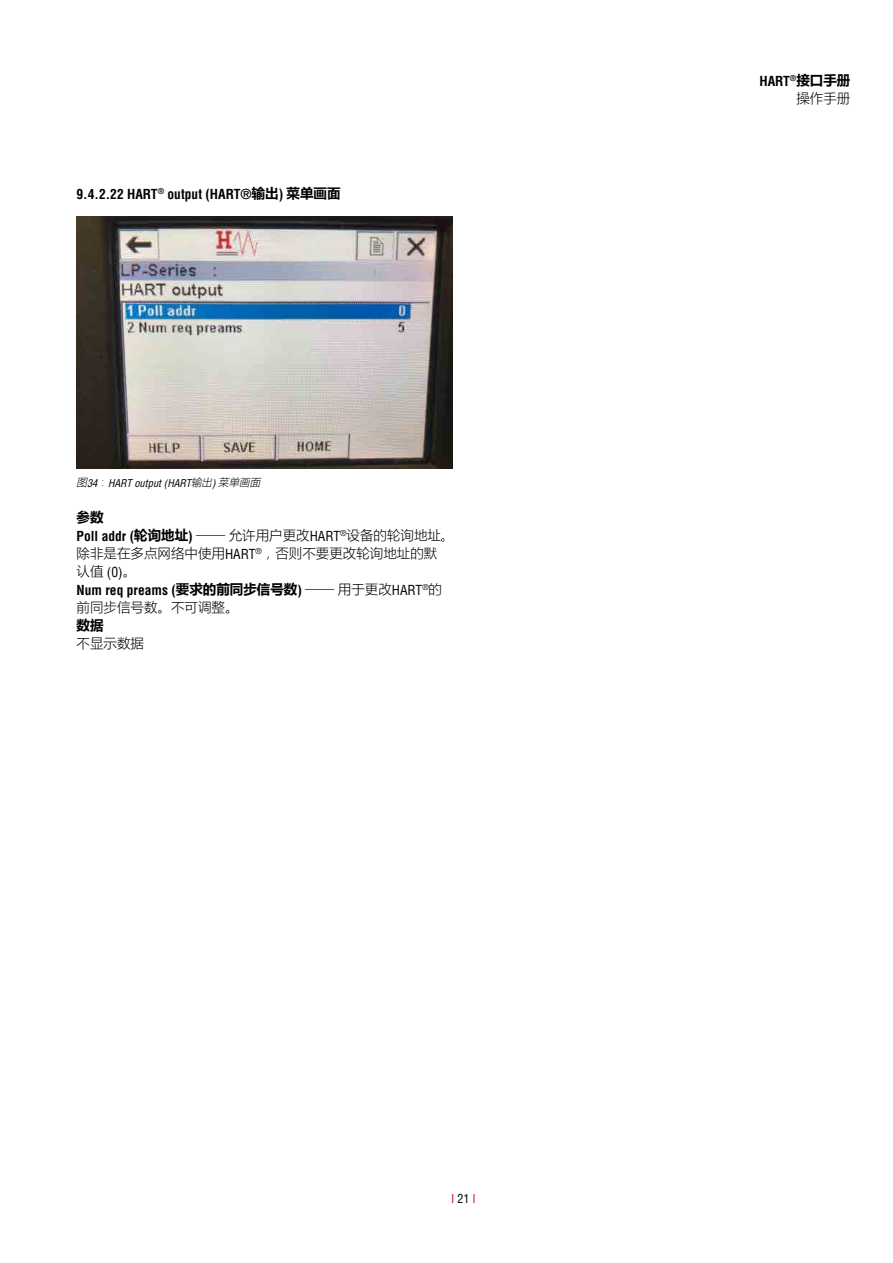
<style>
.page{position:relative;width:893px;height:1263px;background:#fff}
.page>*{position:absolute;margin:0;border:0;box-sizing:border-box;transform-origin:0 0}
.t1{font:300 13.5px/18px "Microsoft Ya Hei";color:#000;scale:2 1}
.t2{font:700 condensed 13.5px "Helvetica LT Std";color:#000}
.t3{font:300 13.5px "Microsoft Ya Hei";color:#000}
.t4{font:700 condensed 13.5px "Helvetica LT Pro";color:#000}
.t5{font:700 13.5px "Microsoft Ya Hei";color:#000}
.t6{font:condensed 12px "Helvetica LT Pro";color:#c21230}
.t7{font:italic condensed 10.5px "Helvetica LT Std";color:#000}
.s1{font-family:"Microsoft Ya Hei";font-stretch:normal}
.s2{font-family:"Microsoft Ya Hei";font-weight:300;font-stretch:normal}
.s3{font-family:"Microsoft Ya Hei";font-weight:300;font-style:normal;font-stretch:normal}
.s4{font-weight:700}
.s5{font-family:"Helvetica LT Std";font-weight:700;font-stretch:condensed}
.s6{font-family:"Helvetica LT Pro";font-weight:400;font-stretch:condensed}
.s7{font-family:"Helvetica LT Pro";font-weight:400}
.s8{color:#000}
</style>
<div class="page">
<img style="left:77px;top:216px;width:376px;height:252px">
<p class="t2" style="left:77px;top:186px;width:265px">9.4.2.22 HART<sup>®</sup> output (HART®<span class="s1">输出</span>) <span class="s1">菜单画面</span></p>
<p class="t7" style="left:77px;top:477px;width:188px"><span class="s2">图</span>34<span class="s3">：</span>HART output (HART<span class="s2">输出</span>) <span class="s2">菜单画面</span></p>
<p class="t1" style="left:77px;top:508px;width:184px"><span class="s4">参数<br></span><span class="s5">Poll addr (</span><span class="s4">轮询地址</span><span class="s5">)</span> —允许用户更改<span class="s6">HART</span><sup>®</sup>设备的轮询地址除非是在多点网络中使用<span class="s6">HART</span><sup>®</sup>，否则不要更改轮询地址的默认值 <span class="s6">(0)</span>。</p>
<p class="t2" style="left:77px;top:582px;width:367px">Num req preams (<span class="s1">要求的前同步信号数</span>) <span class="s2">—用于更改</span><span class="s7">HART</span><sup>®</sup><span class="s2">的</span></p>
<p class="t3" style="left:77px;top:598px;width:163px">前同步信号数。不可调整。</p>
<p class="t5" style="left:77px;top:616px;width:28px">数据</p>
<p class="t3" style="left:77px;top:634px;width:69px">不显示数据</p>
<p class="t6" style="left:451px;top:1191px;width:26px">I <span class="s8">21</span> I</p>
<p class="t4" style="left:759px;top:72px;width:93px">HART<sup>®</sup><span class="s1">接口手册</span></p>
<p class="t3" style="left:796px;top:89px;width:55px">操作手册</p>
</div>
